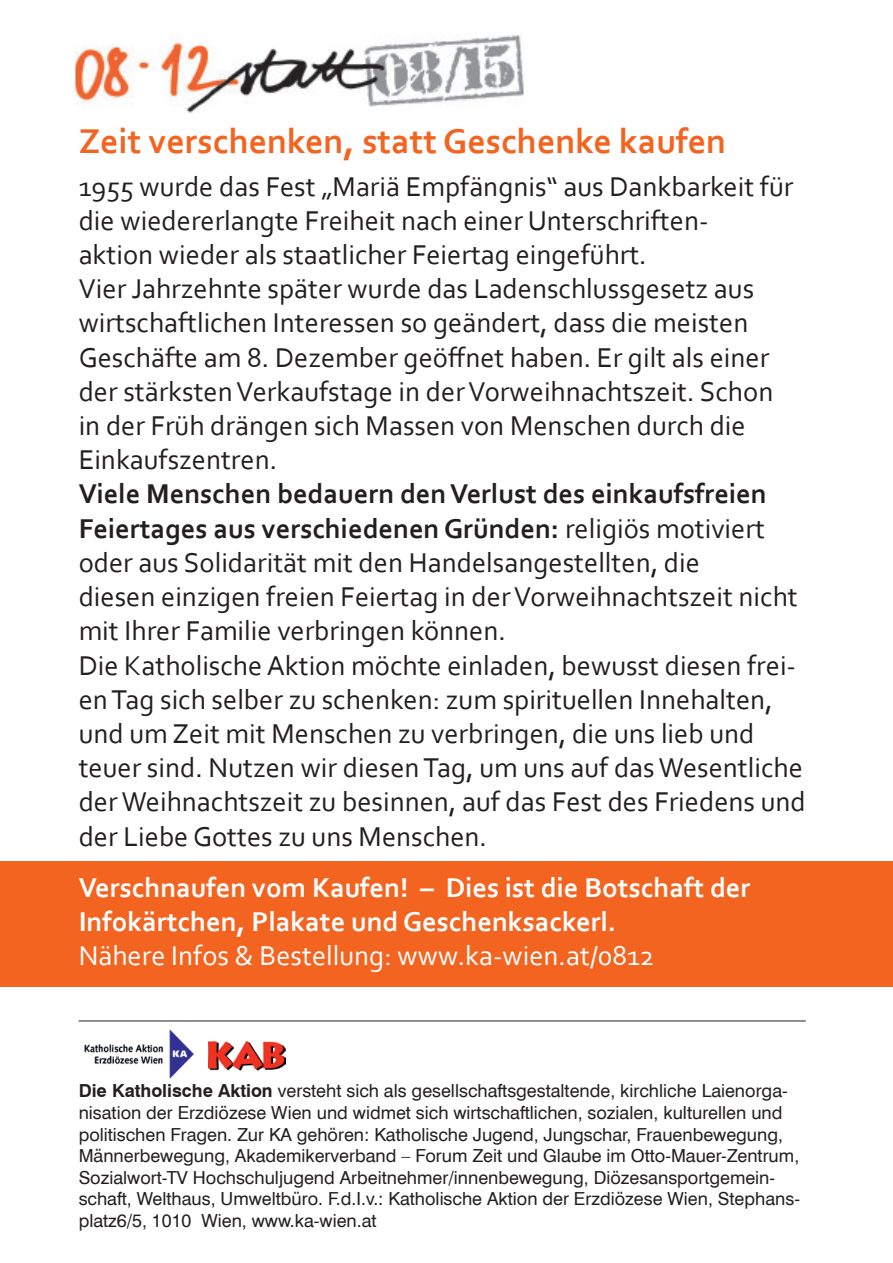
<style>
.page{position:relative;width:893px;height:1263px;background:#fff}
.page>*{position:absolute;margin:0;border:0;box-sizing:border-box;transform-origin:0 0}
.t1{font:700 36px "Corbel";color:#f36421}
.t2{font:28.5px/34.2px "Corbel";color:#231f20}
.t3{font:700 28.5px/34.2px "Corbel";color:#fff}
.t4{font:28.5px "Corbel";color:#fff}
.t5{font:18px/21.6px "Swiss 721 BT";color:#231f20}
.s1{font-weight:700}
</style>
<div class="page">
<div style="left:0;top:861px;width:893px;height:125px;background:#f36421"></div>
<img style="left:84px;top:1029px;width:109px;height:50px">
<img style="left:208px;top:1042px;width:78px;height:29px">
<img style="left:74px;top:34px;width:450px;height:79px">
<hr style="left:79px;top:1020px;width:727px;height:1px;background:#231f20">
<p class="t1" style="left:79px;top:119px;width:649px">Zeit verschenken, statt Geschenke kaufen</p>
<p class="t2" style="left:79px;top:168px;width:716px">1955 wurde das Fest „Mariä Empfängnis“ aus Dankbarkeit für die wiedererlangte Freiheit nach einer Unterschriften-<br>aktion wieder als staatlicher Feiertag eingeführt.<br>Vier Jahrzehnte später wurde das Ladenschlussgesetz aus wirtschaftlichen Interessen so geändert, dass die meisten Geschäfte am 8. Dezember geöffnet haben. Er gilt als einer der stärksten Verkaufstage in der Vorweihnachtszeit. Schon in der Früh drängen sich Massen von Menschen durch die Einkaufszentren.</p>
<p class="t2" style="left:79px;top:476px;width:729px"><span class="s1">Viele Menschen bedauern den Verlust des einkaufsfreien Feiertages aus verschiedenen Gründen:</span> religiös motiviert oder aus Solidarität mit den Handelsangestellten, die<br>diesen einzigen freien Feiertag in der Vorweihnachtszeit nicht mit Ihrer Familie verbringen können.<br>Die Katholische Aktion möchte einladen, bewusst diesen frei&shy;en Tag sich selber zu schenken: zum spirituellen Innehalten, und um Zeit mit Menschen zu verbringen, die uns lieb und teuer sind. Nutzen wir diesen Tag, um uns auf das Wesentliche der Weihnachtszeit zu besinnen, auf das Fest des Friedens und der Liebe Gottes zu uns Menschen.</p>
<p class="t3" style="left:79px;top:869px;width:673px">Verschnaufen vom Kaufen! – Dies ist die Botschaft der<br>Infokärtchen, Plakate und Geschenksackerl.</p>
<p class="t4" style="left:79px;top:938px;width:577px">Nähere Infos &amp; Bestellung: www.ka-wien.at/0812</p>
<p class="t5" style="left:79px;top:1080px;width:723px"><span class="s1">Die Katholische Aktion</span> versteht sich als gesellschaftsgestaltende, kirchliche Laienorga&shy;nisation der Erzdiözese Wien und widmet sich wirtschaftlichen, sozialen, kulturellen und politischen Fragen. Zur KA gehören: Katholische Jugend, Jungschar, Frauenbewegung, Männerbewegung, Akademikerverband – Forum Zeit und Glaube im Otto-Mauer-Zentrum, Sozialwort-TV Hochschuljugend Arbeitnehmer/innenbewegung, Diözesansportgemein&shy;schaft, Welthaus, Umweltbüro. F.d.I.v.: Katholische Aktion der Erzdiözese Wien, Stephans&shy;platz6/5, 1010 Wien, www.ka-wien.at</p>
</div>
